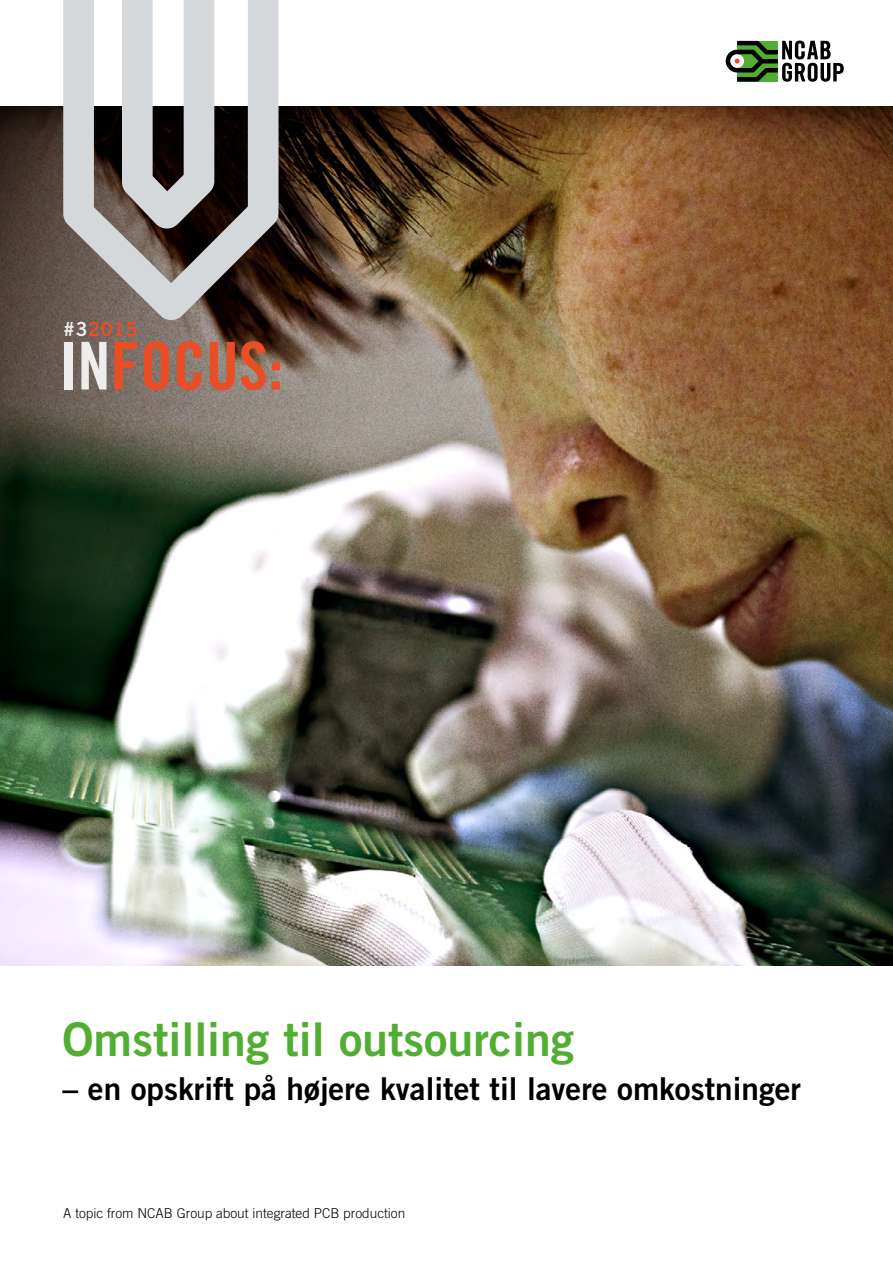
<style>
.page{position:relative;width:893px;height:1263px;background:#fff}
.page>*{position:absolute;margin:0;border:0;box-sizing:border-box;transform-origin:0 0}
.t1{font:66px "Trade Gothic LT Bold Cond Twenty";color:#e94e24}
.t2{font:46.5px "Trade Gothic Bold Two";color:#52ae32}
.t3{font:31.5px "Trade Gothic Bold Two";color:#000}
.t4{font:19.5px "Trade Gothic Bold Two";letter-spacing:.03em;color:#e94e24}
.t5{font:300 13.65px "Trade Gothic LT";color:#000}
.s1{color:#ededed}
.s2{font-size:69px}
</style>
<div class="page">
<img style="left:0;top:106px;width:893px;height:859px">
<svg style="left:63px;top:0;width:216px;height:322px;background:#a19f9d"></svg>
<svg style="left:726px;top:41px;width:118px;height:41px"></svg>
<p class="t4" style="left:63px;top:317px;width:76px"><span class="s1">#3</span>2015</p>
<h1 class="t1" style="left:59px;top:326px;width:226px"><span class="s1">IN</span>FOCUS<span class="s2">:</span></h1>
<h2 class="t2" style="left:63px;top:1011px;width:513px">Omstilling til outsourcing</h2>
<p class="t3" style="left:63px;top:1069px;width:740px">– en opskrift på højere kvalitet til lavere omkostninger</p>
<p class="t5" style="left:63px;top:1205px;width:344px">A topic from NCAB Group about integrated PCB production</p>
</div>
